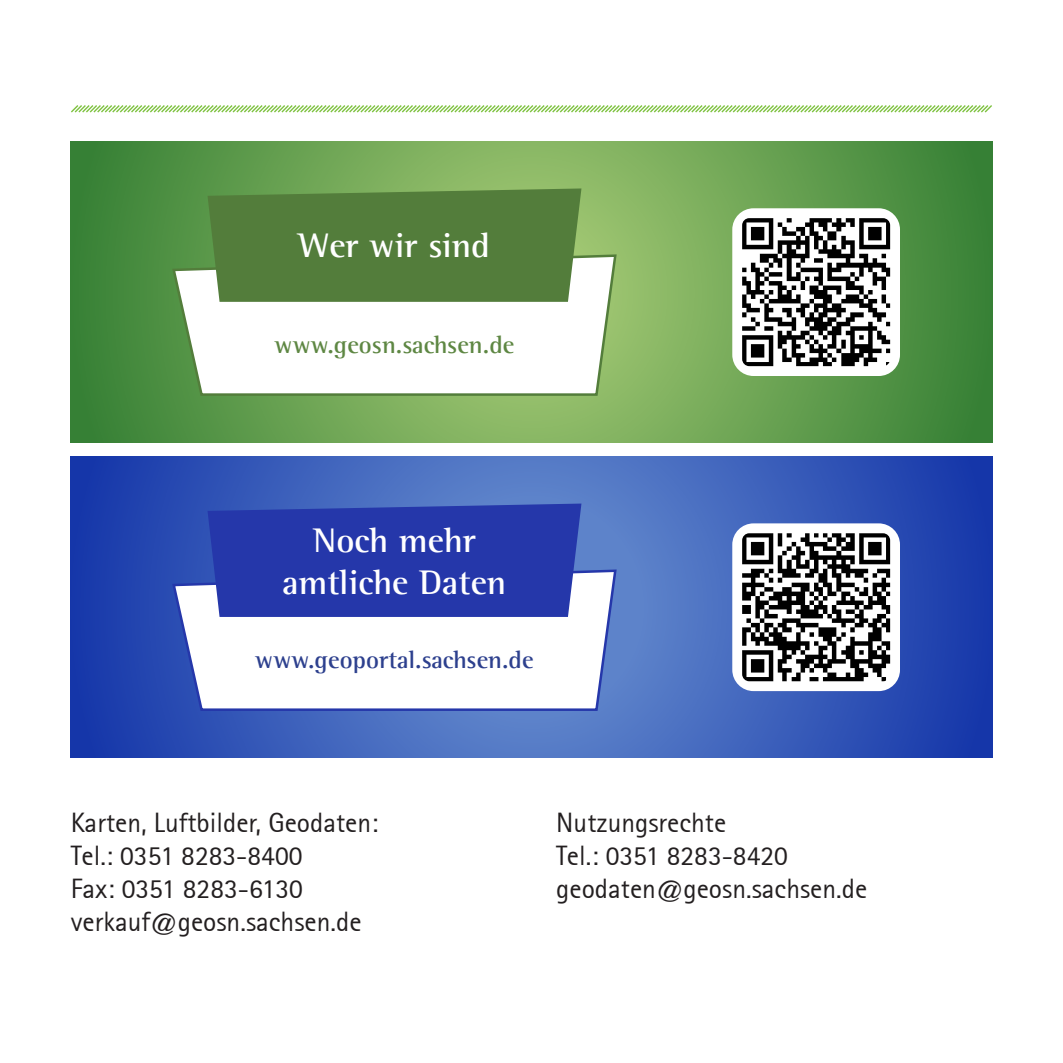
<style>
.page{position:relative;width:1063px;height:1063px;background:#fff}
.page>*{position:absolute;margin:0;border:0;box-sizing:border-box;transform-origin:0 0}
.t1{font:700 35px "Rotis Semi Serif";color:#fff}
.t2{font:27.5px "Rotis Sans Serif";color:#231f20}
.t3{font:700 25px "Rotis Semi Serif";color:#2d408e}
.t4{font:700 25px "Rotis Semi Serif";color:#5e8743}
</style>
<div class="page">
<svg style="left:71px;top:105px;width:921px;height:8px"></svg>
<svg style="left:71px;top:142px;width:921px;height:301px;background:#639e4e"></svg>
<svg style="left:171px;top:253px;width:447px;height:144px"></svg>
<svg style="left:208px;top:188px;width:373px;height:114px;background:#588140"></svg>
<svg style="left:71px;top:457px;width:921px;height:301px;background:#375bb8"></svg>
<svg style="left:171px;top:568px;width:447px;height:144px"></svg>
<svg style="left:208px;top:504px;width:373px;height:113px;background:#2a3cac"></svg>
<div style="left:732px;top:208px;width:168px;height:168px;background:#fff;border-radius:21px"></div>
<div style="left:732px;top:523px;width:168px;height:168px;background:#fff;border-radius:21px"></div>
<img style="left:742px;top:218px;width:148px;height:148px">
<img style="left:742px;top:533px;width:148px;height:148px">
<p class="t1" style="left:299px;top:225px;width:193px">Wer wir sind</p>
<p class="t4" style="left:275px;top:330px;width:241px">www.geosn.sachsen.de</p>
<p class="t1" style="left:313px;top:519px;width:164px">Noch mehr</p>
<p class="t1" style="left:283px;top:561px;width:225px">amtliche Daten</p>
<p class="t3" style="left:255px;top:645px;width:280px">www.geoportal.sachsen.de</p>
<p class="t2" style="left:71px;top:806px;width:309px">Karten, Luftbilder, Geodaten:</p>
<p class="t2" style="left:71px;top:839px;width:233px">Tel.: 0351 8283-8400</p>
<p class="t2" style="left:71px;top:872px;width:234px">Fax: 0351 8283-6130</p>
<p class="t2" style="left:71px;top:905px;width:292px">verkauf@geosn.sachsen.de</p>
<p class="t2" style="left:556px;top:806px;width:172px">Nutzungsrechte</p>
<p class="t2" style="left:556px;top:839px;width:233px">Tel.: 0351 8283-8420</p>
<p class="t2" style="left:556px;top:872px;width:312px">geodaten@geosn.sachsen.de</p>
</div>
